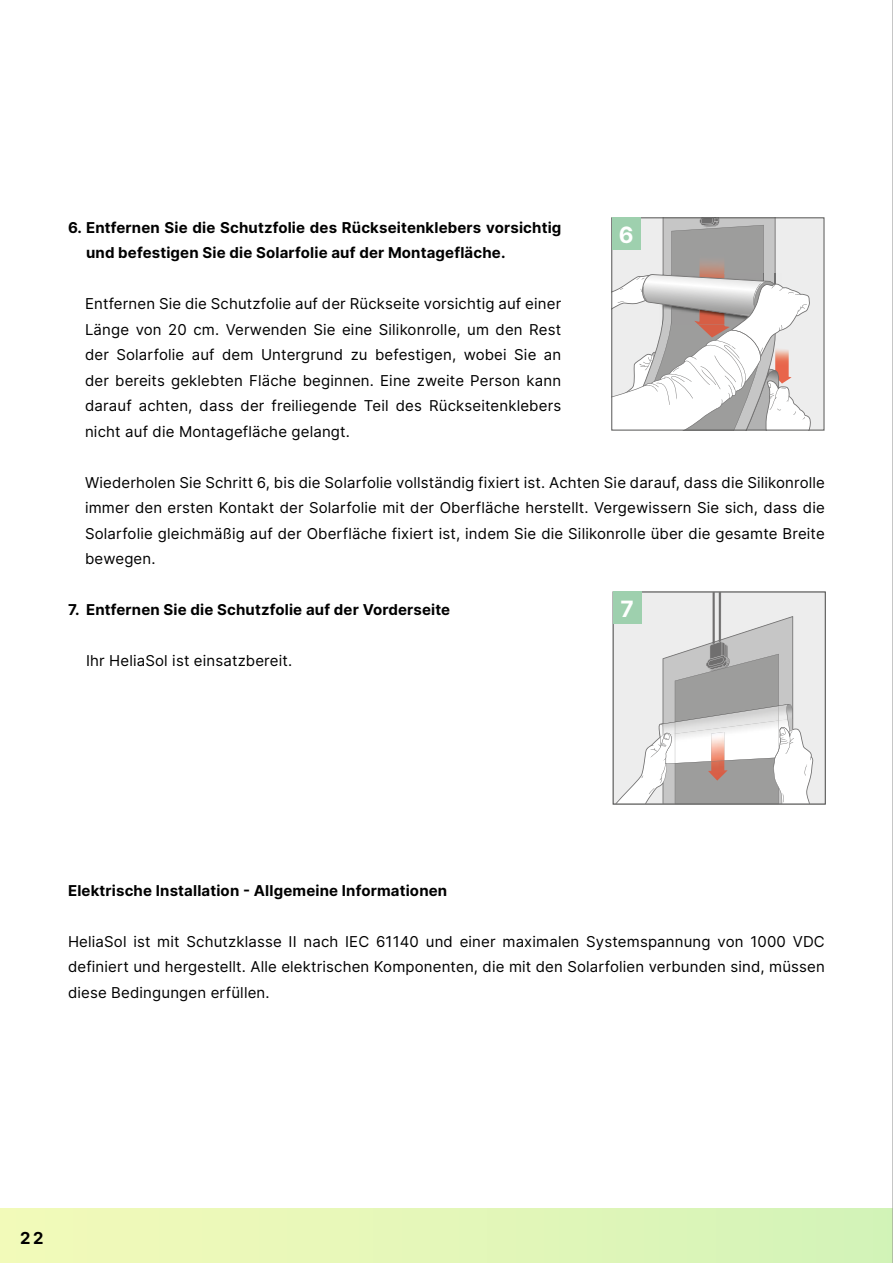
<style>
.page{position:relative;width:893px;height:1263px;background:#fff}
.page>*{position:absolute;margin:0;border:0;box-sizing:border-box;transform-origin:0 0}
.t1{font:700 22.5px "Inter";color:#fff}
.t2{font:700 16.5px "Inter";color:#000}
.t3{font:15px/25.5px "Inter";letter-spacing:.01em;color:#000;text-align:justify}
.t4{font:700 15px/25.5px "Inter";letter-spacing:.01em;color:#000}
</style>
<div class="page">
<svg style="left:615px;top:594px;width:208px;height:208px;background:#d5d4d4"></svg>
<div style="left:613px;top:592px;width:212px;height:212px;border:1px solid #575756"></div>
<svg style="left:614px;top:220px;width:208px;height:208px"></svg>
<div style="left:612px;top:221px;width:28px;height:28px;background:#9ed0ae"></div>
<div style="left:612px;top:218px;width:28px;height:28px;background:#9ed0ae"></div>
<div style="left:613px;top:595px;width:28px;height:28px;background:#9ed0ae"></div>
<div style="left:613px;top:592px;width:28px;height:28px;background:#9ed0ae"></div>
<hr style="left:892px;top:0;width:1px;height:1263px;background:#908f8f">
<p class="t4" style="left:86px;top:214px;width:477px;text-indent:-18px">6. Entfernen Sie die Schutzfolie des Rückseitenklebers vorsichtig und befestigen Sie die Solarfolie auf der Montagefläche.</p>
<p class="t3" style="left:85px;top:290px;width:478px">Entfernen Sie die Schutzfolie auf der Rückseite vorsichtig auf einer Länge von 20 cm. Verwenden Sie eine Silikonrolle, um den Rest der Solarfolie auf dem Untergrund zu befestigen, wobei Sie an der bereits geklebten Fläche beginnen. Eine zweite Person kann darauf achten, dass der freiliegende Teil des Rückseitenklebers nicht auf die Montagefläche gelangt.</p>
<p class="t3" style="left:85px;top:469px;width:741px">Wiederholen Sie Schritt 6, bis die Solarfolie vollständig fixiert ist. Achten Sie darauf, dass die Silikonrolle immer den ersten Kontakt der Solarfolie mit der Oberfläche herstellt. Vergewissern Sie sich, dass die Solarfolie gleichmäßig auf der Oberfläche fixiert ist, indem Sie die Silikonrolle über die gesamte Breite bewegen.</p>
<p class="t4" style="left:68px;top:596px;width:384px">7. Entfernen Sie die Schutzfolie auf der Vorderseite</p>
<p class="t3" style="left:86px;top:647px;width:208px">Ihr HeliaSol ist einsatzbereit.</p>
<h1 class="t1" style="left:619px;top:218px;width:16px">6</h1>
<h1 class="t1" style="left:620px;top:592px;width:15px">7</h1>
<p class="t4" style="left:68px;top:877px;width:381px">Elektrische Installation - Allgemeine Informationen</p>
<p class="t3" style="left:68px;top:928px;width:758px">HeliaSol ist mit Schutzklasse II nach IEC 61140 und einer maximalen Systemspannung von 1000 VDC definiert und hergestellt. Alle elektrischen Komponenten, die mit den Solarfolien verbunden sind, müssen diese Bedingungen erfüllen.</p>
<p class="t2" style="left:20px;top:1226px;width:25px">22</p>
</div>
